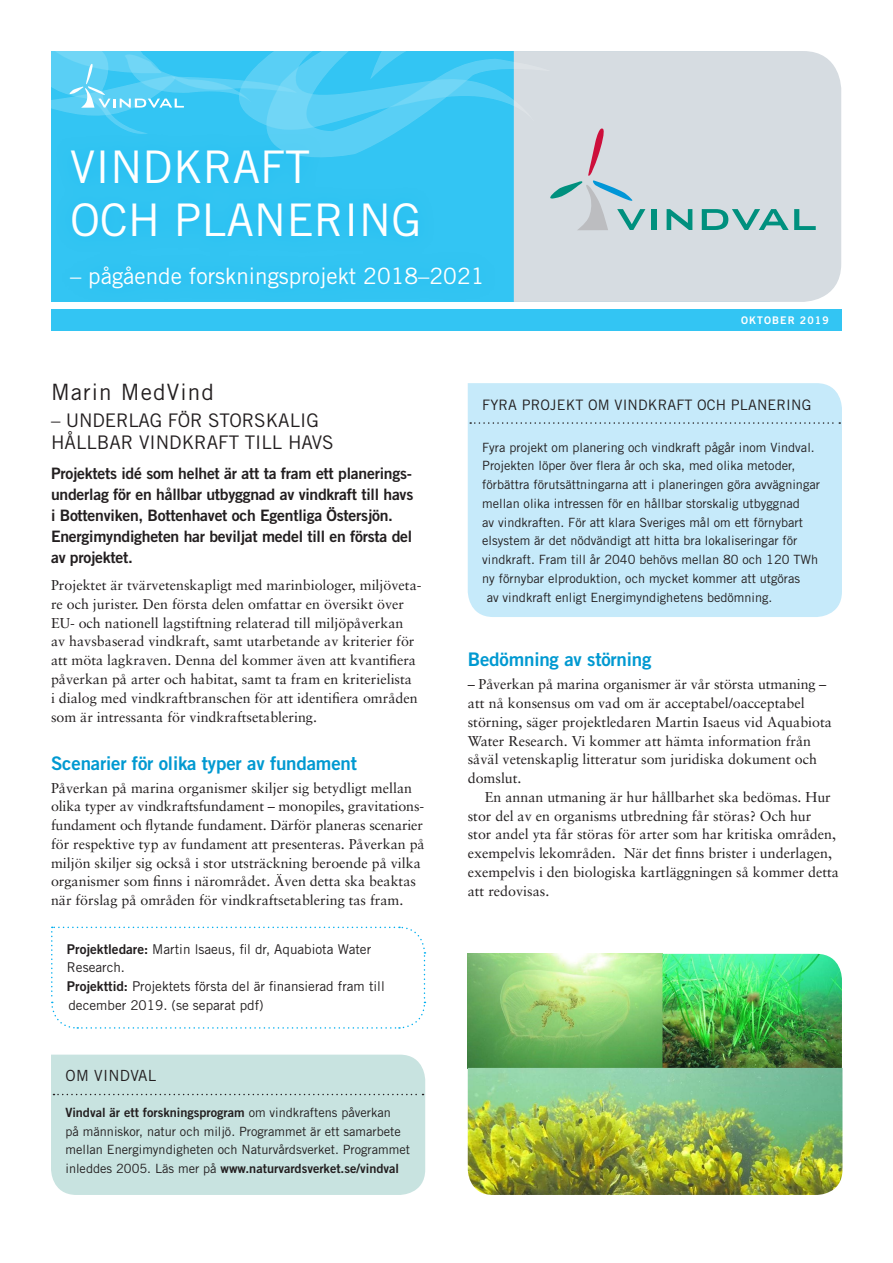
<style>
.page{position:relative;width:893px;height:1263px;background:#fff}
.page>*{position:absolute;margin:0;border:0;box-sizing:border-box;transform-origin:0 0}
.t1{font:45px/52.5px "Trade Gothic LT";color:#fff}
.t2{font:22.5px "Trade Gothic LT";color:#fff}
.t3{font:22.5px "Trade Gothic LT";letter-spacing:.05em;color:#231f20}
.t4{font:18.75px "Trade Gothic LT Bold Two";letter-spacing:-.01em;color:#0099d1}
.t5{font:18.75px/22.5px "Trade Gothic LT";color:#231f20}
.t6{font:15.75px/21px "Trade Gothic LT Bold Two";letter-spacing:-.015em;color:#231f20}
.t7{font:15.3px "Trade Gothic LT";letter-spacing:.02em;color:#231f20}
.t8{font:14.4px "Trade Gothic LT";letter-spacing:.01em;color:#231f20}
.t9{font:14.25px/18.8px "Sabon LT";color:#231f20}
.t10{font:13.5px/18.8px "Trade Gothic LT";color:#231f20}
.t11{font:12.75px/18.8px "Trade Gothic LT";color:#231f20}
.t12{font:12.75px "Trade Gothic LT Bold Two";color:#231f20}
.t13{font:10.5px "Trade Gothic LT Bold Two";letter-spacing:.1em;color:#fff}
.s1{font-family:"Trade Gothic LT Bold Two"}
.s2{font-family:"Trade Gothic LT"}
</style>
<div class="page">
<div style="left:54px;top:132px;width:444px;height:174px;background:#31c4f2"></div>
<div style="left:514px;top:51px;width:327px;height:251px;background:#d6dce1"></div>
<div style="left:51px;top:1054px;width:374px;height:141px;background:#c8e3e0"></div>
<svg style="left:53px;top:1094px;width:370px;height:1px"></svg>
<div style="left:51px;top:309px;width:790px;height:22px;background:#33c5f3"></div>
<div style="left:651px;top:209px;width:5px;height:21px;background:#00907e"></div>
<svg style="left:667px;top:209px;width:25px;height:21px"></svg>
<svg style="left:702px;top:209px;width:114px;height:21px;background:#83beba"></svg>
<svg style="left:51px;top:51px;width:594px;height:179px"></svg>
<svg style="left:51px;top:926px;width:375px;height:103px"></svg>
<div style="left:468px;top:383px;width:374px;height:234px;background:#c6eafa"></div>
<svg style="left:470px;top:422px;width:370px;height:2px"></svg>
<img style="left:468px;top:954px;width:374px;height:241px">
<h1 class="t1" style="left:70px;top:141px;width:353px">VINDKRAFT<br>OCH PLANERING</h1>
<h2 class="t2" style="left:70px;top:262px;width:416px">– pågående forskningsprojekt 2018–2021</h2>
<p class="t13" style="left:741px;top:314px;width:89px">OKTOBER 2019</p>
<h2 class="t3" style="left:51px;top:379px;width:164px">Marin MedVind</h2>
<h3 class="t5" style="left:51px;top:409px;width:284px">– UNDERLAG FÖR STORSKALIG<br>HÅLLBAR VINDKRAFT TILL HAVS</h3>
<p class="t6" style="left:51px;top:463px;width:364px">Projektets idé som helhet är att ta fram ett planerings&shy;underlag för en hållbar utbyggnad av vindkraft till havs i Bottenviken, Bottenhavet och Egentliga Östersjön.<br>Energimyndigheten har beviljat medel till en första del av projektet.</p>
<p class="t9" style="left:51px;top:576px;width:372px">Projektet är tvärvetenskapligt med marinbiologer, miljöveta&shy;re och jurister. Den första delen omfattar en översikt över EU- och nationell lagstiftning relaterad till miljöpåverkan<br>av havsbaserad vindkraft, samt utarbetande av kriterier för att möta lagkraven. Denna del kommer även att kvantifiera påverkan på arter och habitat, samt ta fram en kriterielista<br>i dialog med vindkraftbranschen för att identifiera områden som är intressanta för vindkraftsetablering.</p>
<h3 class="t4" style="left:51px;top:751px;width:308px">Scenarier för olika typer av fundament</h3>
<p class="t9" style="left:51px;top:778px;width:375px">Påverkan på marina organismer skiljer sig betydligt mellan olika typer av vindkraftsfundament – monopiles, gravitations&shy;fundament och flytande fundament. Därför planeras scenarier för respektive typ av fundament att presenteras. Påverkan på miljön skiljer sig också i stor utsträckning beroende på vilka organismer som finns i närområdet. Även detta ska beaktas när förslag på områden för vindkraftsetablering tas fram.</p>
<p class="t10" style="left:67px;top:939px;width:319px"><span class="s1">Projektledare:</span> Martin lsaeus, fil dr, Aquabiota Water Research.<br><span class="s1">Projekttid:</span> Projektets första del är finansierad fram till december 2019. (se separat pdf)</p>
<p class="t7" style="left:65px;top:1066px;width:92px">OM VINDVAL</p>
<p class="t12" style="left:65px;top:1104px;width:327px">Vindval är ett forskningsprogram <span class="s2">om vindkraftens påverkan</span></p>
<p class="t11" style="left:65px;top:1121px;width:346px">på människor, natur och miljö. Programmet är ett samarbete mellan Energimyndigheten och Naturvårdsverket. Programmet</p>
<p class="t12" style="left:65px;top:1160px;width:335px"><span class="s2">inleddes 2005. Läs mer på</span> www.naturvardsverket.se/vindval</p>
<p class="t8" style="left:482px;top:396px;width:331px">FYRA PROJEKT OM VINDKRAFT OCH PLANERING</p>
<p class="t11" style="left:482px;top:438px;width:334px">Fyra projekt om planering och vindkraft pågår inom Vindval.</p>
<p class="t11" style="left:482px;top:456px;width:315px">Projekten löper över flera år och ska, med olika metoder,</p>
<p class="t11" style="left:482px;top:475px;width:339px">förbättra förutsättningarna att i planeringen göra avvägningar</p>
<p class="t11" style="left:482px;top:494px;width:319px">mellan olika intressen för en hållbar storskalig utbyggnad</p>
<p class="t11" style="left:482px;top:513px;width:322px">av vindkraften. För att klara Sveriges mål om ett förnybart</p>
<p class="t11" style="left:482px;top:531px;width:317px">elsystem är det nödvändigt att hitta bra lokaliseringar för</p>
<p class="t11" style="left:482px;top:550px;width:338px">vindkraft. Fram till år 2040 behövs mellan 80 och 120 TWh</p>
<p class="t11" style="left:482px;top:569px;width:319px">ny förnybar elproduktion, och mycket kommer att utgöras</p>
<p class="t11" style="left:487px;top:588px;width:287px">av vindkraft enligt Energimyndighetens bedömning.</p>
<h3 class="t4" style="left:468px;top:648px;width:185px">Bedömning av störning</h3>
<p class="t9" style="left:468px;top:675px;width:366px">– Påverkan på marina organismer är vår största utmaning – att nå konsensus om vad om är acceptabel/oacceptabel störning, säger projektledaren Martin Isaeus vid Aquabiota Water Research. Vi kommer att hämta information från såväl vetenskaplig litteratur som juridiska dokument och domslut.</p>
<p class="t9" style="left:468px;top:787px;width:373px;text-indent:17px">En annan utmaning är hur hållbarhet ska bedömas. Hur stor del av en organisms utbredning får störas? Och hur<br>stor andel yta får störas för arter som har kritiska områden, exempelvis lekområden. När det finns brister i underlagen, exempelvis i den biologiska kartläggningen så kommer detta att redovisas.</p>
</div>
